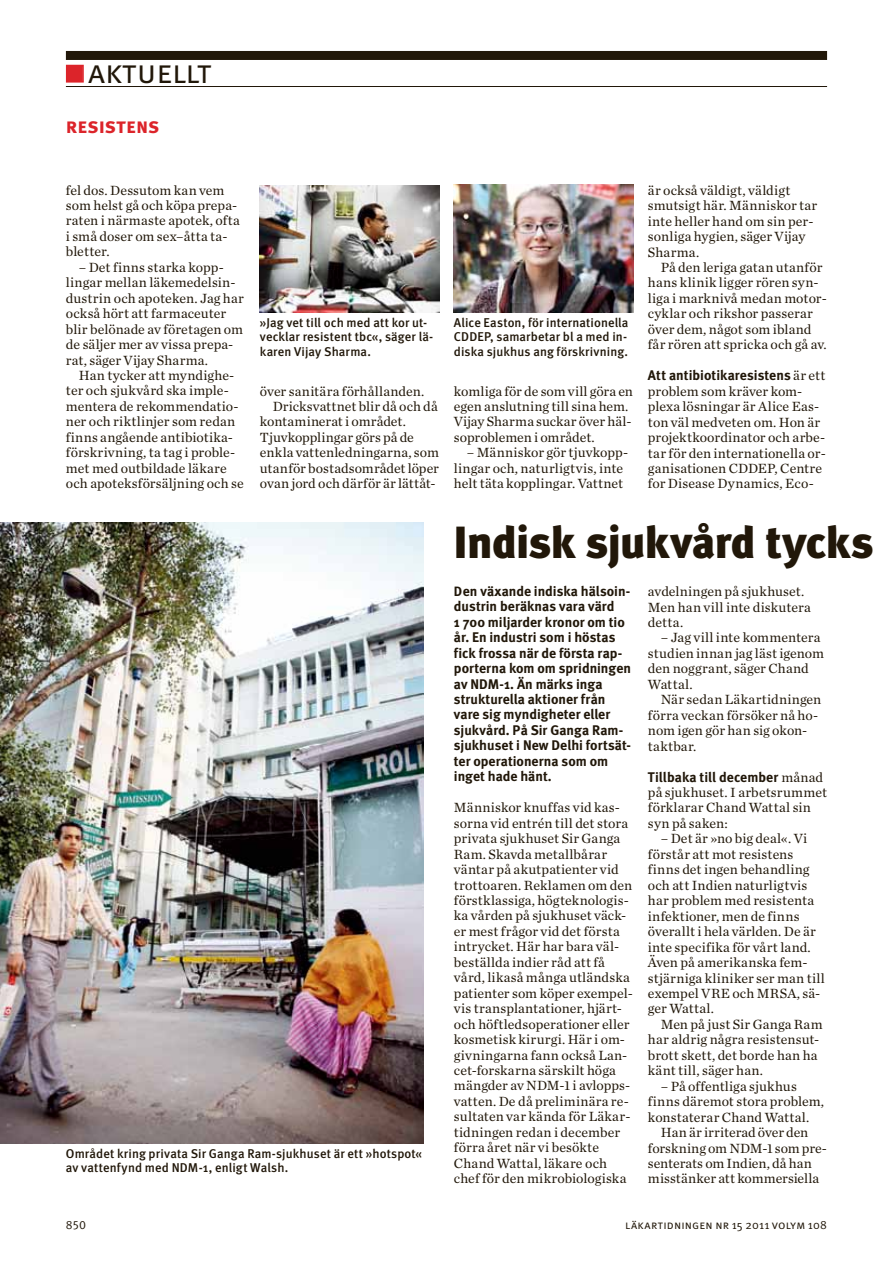
<style>
.page{position:relative;width:893px;height:1263px;background:#fff}
.page>*{position:absolute;margin:0;border:0;box-sizing:border-box;transform-origin:0 0}
.t1{font:45px "Meta LT Black";letter-spacing:-.015em;color:#211709}
.t2{font:33px "Meta LT Normal Small Caps";color:#211709}
.t3{font:21px "Meta LT Bold Small Caps";letter-spacing:.01em;color:#dc242a}
.t4{font:13.95px/15.5px "Chronicle LT Text";letter-spacing:.005em;color:#211709}
.t5{font:13.95px/15.5px "Meta LT Bold";color:#211709}
.t6{font:12.75px/14.2px "Meta LT Medium";letter-spacing:.01em;color:#211709}
.t7{font:12px "Meta LT Normal Small Caps";letter-spacing:.015em;color:#211709}
.t8{font:12px "Meta LT Normal Utilities";color:#211709}
.s1{color:#dc242a}
.s2{font-family:"Chronicle LT Text"}
.s3{font-size:13.5px}
</style>
<div class="page">
<div style="left:66px;top:51px;width:761px;height:9px;background:#211709"></div>
<hr style="left:66px;top:86px;width:761px;height:1px;background:#211709">
<div style="left:66px;top:65px;width:18px;height:18px;border:2px solid #dc242a"></div>
<img style="left:454px;top:185px;width:179px;height:128px">
<img style="left:260px;top:186px;width:179px;height:127px">
<img style="left:0;top:522px;width:423px;height:621px">
<h2 class="t2" style="left:66px;top:52px;width:147px"><span class="s1">■</span> aktuellt</h2>
<h3 class="t3" style="left:66px;top:113px;width:95px">resistens</h3>
<p class="t4" style="left:66px;top:182px;width:176px">fel dos. Dessutom kan vem som helst gå och köpa prepa&shy;raten i närmaste apotek, ofta i små doser om sex–åtta ta&shy;bletter.</p>
<p class="t4" style="left:66px;top:259px;width:179px;text-indent:13px">– Det finns starka kopp&shy;lingar mellan läkemedelsin&shy;dustrin och apoteken. Jag har också hört att farmaceuter blir belönade av företagen om de säljer mer av vissa prepa&shy;rat, säger Vijay Sharma.</p>
<p class="t4" style="left:66px;top:367px;width:179px;text-indent:13px">Han tycker att myndighe&shy;ter och sjukvård ska imple&shy;mentera de rekommendatio&shy;ner och riktlinjer som redan finns angående antibiotika&shy;förskrivning, ta tag i proble&shy;met med outbildade läkare och apoteksförsäljning och se</p>
<p class="t6" style="left:260px;top:315px;width:175px">»Jag vet till och med att kor ut&shy;vecklar resistent tbc«, säger lä&shy;karen Vijay Sharma.</p>
<p class="t6" style="left:454px;top:315px;width:176px;text-align:justify">Alice Easton, för internationella CDDEP, samarbetar bl a med in&shy;diska sjukhus ang förskrivning.</p>
<p class="t4" style="left:260px;top:383px;width:166px">över sanitära förhållanden.</p>
<p class="t4" style="left:273px;top:398px;width:167px">Dricksvattnet blir då och då</p>
<p class="t4" style="left:260px;top:414px;width:147px">kontaminerat i området.</p>
<p class="t4" style="left:260px;top:429px;width:156px">Tjuvkopplingar görs på de</p>
<p class="t4" style="left:260px;top:445px;width:180px">enkla vattenledningarna, som</p>
<p class="t4" style="left:260px;top:460px;width:181px">utanför bostadsområdet löper</p>
<p class="t4" style="left:260px;top:476px;width:177px">ovan jord och därför är lättåt-</p>
<p class="t4" style="left:454px;top:383px;width:181px">komliga för de som vill göra en egen anslutning till sina hem.<br>Vijay Sharma suckar över häl&shy;soproblemen i området.</p>
<p class="t4" style="left:454px;top:445px;width:176px;text-indent:13px">– Människor gör tjuvkopp&shy;lingar och, naturligtvis, inte helt täta kopplingar. Vattnet</p>
<p class="t4" style="left:648px;top:182px;width:171px">är också väldigt, väldigt smutsigt här. Människor tar inte heller hand om sin per&shy;sonliga hygien, säger Vijay<br>Sharma.</p>
<p class="t4" style="left:648px;top:259px;width:181px;text-indent:13px">På den leriga gatan utanför hans klinik ligger rören syn&shy;liga i marknivå medan motor&shy;cyklar och rikshor passerar över dem, något som ibland får rören att spricka och gå av.</p>
<p class="t5" style="left:648px;top:367px;width:179px">Att antibiotikaresistens <span class="s2">är ett</span></p>
<p class="t4" style="left:648px;top:383px;width:179px">problem som kräver kom&shy;plexa lösningar är Alice Eas&shy;ton väl medveten om. Hon är projektkoordinator och arbe&shy;tar för den internationella or&shy;ganisationen CDDEP, Centre for Disease Dynamics, Eco-</p>
<h1 class="t1" style="left:454px;top:515px;width:421px">Indisk sjukvård tycks</h1>
<p class="t6" style="left:66px;top:1146px;width:358px">Området kring privata Sir Ganga Ram-sjukhuset är ett »hotspot« av vattenfynd med NDM-1, enligt Walsh.</p>
<p class="t5" style="left:454px;top:583px;width:179px"><span class="s3">D</span>en växande indiska hälsoin&shy;dustrin beräknas vara värd<br>1 700 miljarder kronor om tio år. En industri som i höstas fick frossa när de första rap&shy;porterna kom om spridningen av NDM-1. Än märks inga strukturella aktioner från vare sig myndigheter eller sjukvård. På Sir Ganga Ram&shy;sjukhuset i New Delhi fortsät&shy;ter operationerna som om inget hade hänt.</p>
<p class="t4" style="left:454px;top:800px;width:180px">Människor knuffas vid kas&shy;sorna vid entrén till det stora privata sjukhuset Sir Ganga<br>Ram. Skavda metallbårar väntar på akutpatienter vid trottoaren. Reklamen om den förstklassiga, högteknologis&shy;ka vården på sjukhuset väck&shy;er mest frågor vid det första intrycket. Här har bara väl&shy;beställda indier råd att få vård, likaså många utländska patienter som köper exempel&shy;vis transplantationer, hjärt&shy;och höftledsoperationer eller kosmetisk kirurgi. Här i om&shy;givningarna fann också Lan&shy;cet-forskarna särskilt höga mängder av NDM-1 i avlopps&shy;vatten. De då preliminära re&shy;sultaten var kända för Läkar&shy;tidningen redan i december förra året när vi besökte<br>Chand Wattal, läkare och chef för den mikrobiologiska</p>
<p class="t4" style="left:648px;top:583px;width:164px">avdelningen på sjukhuset.<br>Men han vill inte diskutera detta.</p>
<p class="t4" style="left:648px;top:630px;width:178px;text-indent:13px">– Jag vill inte kommentera studien innan jag läst igenom den noggrant, säger Chand<br>Wattal.</p>
<p class="t4" style="left:648px;top:692px;width:175px;text-indent:13px">När sedan Läkartidningen förra veckan försöker nå ho&shy;nom igen gör han sig okon&shy;taktbar.</p>
<p class="t5" style="left:648px;top:769px;width:177px">Tillbaka till december <span class="s2">månad</span></p>
<p class="t4" style="left:648px;top:784px;width:181px">på sjukhuset. I arbetsrummet förklarar Chand Wattal sin syn på saken:</p>
<p class="t4" style="left:648px;top:831px;width:178px;text-indent:13px">– Det är »no big deal«. Vi förstår att mot resistens finns det ingen behandling och att Indien naturligtvis har problem med resistenta infektioner, men de finns överallt i hela världen. De är inte specifika för vårt land.<br>Även på amerikanska fem&shy;stjärniga kliniker ser man till exempel VRE och MRSA, sä&shy;ger Wattal.</p>
<p class="t4" style="left:648px;top:1016px;width:176px;text-indent:13px">Men på just Sir Ganga Ram har aldrig några resistensut&shy;brott skett, det borde han ha känt till, säger han.</p>
<p class="t4" style="left:648px;top:1078px;width:178px;text-indent:13px">– På offentliga sjukhus finns däremot stora problem, konstaterar Chand Wattal.</p>
<p class="t4" style="left:648px;top:1124px;width:181px;text-indent:13px">Han är irriterad över den forskning om NDM-1 som pre&shy;senterats om Indien, då han misstänker att kommersiella</p>
<p class="t8" style="left:66px;top:1218px;width:22px">850</p>
<p class="t7" style="left:625px;top:1218px;width:203px">läkartidningen nr 15 2011 volym 108</p>
</div>
